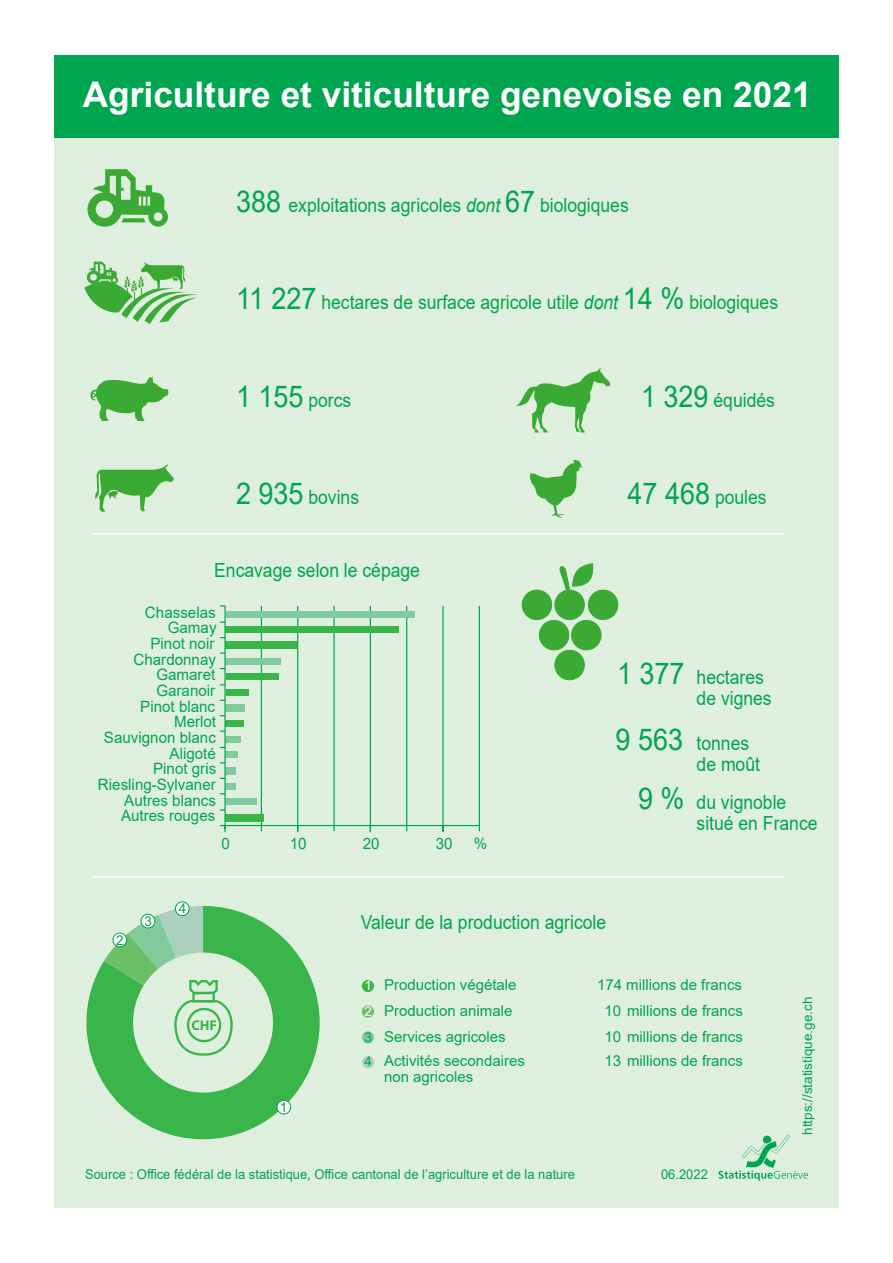
<style>
.page{position:relative;width:893px;height:1263px;background:#fff}
.page>*{position:absolute;margin:0;border:0;box-sizing:border-box;transform-origin:0 0}
.t1{font:700 35.25px "Arial";color:#fff}
.t2{font:19.5px/21px "Arial";color:#00a54f;scale:.9 1}
.t3{font:15.6px "Arial";color:#00a54f}
.t4{font:15px "Arial";color:#00a54f}
.t5{font:13.5px "Arial";color:#00a54f;scale:.96 1}
.t6{font:13.5px "Arial";color:#00a54f}
.s1{font-size:30px}
.s2{font-style:italic}
.s3{font-size:13.5px;color:#fff}
.s4{font-size:13.5px}
</style>
<div class="page">
<div style="left:54px;top:55px;width:785px;height:85px;background:#00a54f"></div>
<div style="left:54px;top:138px;width:785px;height:1070px;background:#dfefdd"></div>
<hr style="left:91px;top:876px;width:693px;height:2px;background:#fff">
<hr style="left:91px;top:533px;width:693px;height:1px;background:#fff">
<svg style="left:719px;top:1135px;width:89px;height:46px"></svg>
<svg style="left:87px;top:169px;width:81px;height:58px"></svg>
<svg style="left:84px;top:262px;width:114px;height:62px"></svg>
<svg style="left:90px;top:376px;width:78px;height:45px"></svg>
<svg style="left:516px;top:368px;width:94px;height:65px"></svg>
<svg style="left:95px;top:464px;width:79px;height:48px"></svg>
<svg style="left:530px;top:460px;width:52px;height:58px"></svg>
<div style="left:362px;top:980px;width:12px;height:12px;background:#3ab54a;border-radius:50%"></div>
<div style="left:362px;top:1005px;width:12px;height:13px;background:#6bc067;border-radius:50%"></div>
<div style="left:362px;top:1031px;width:12px;height:12px;background:#80ca9c;border-radius:50%"></div>
<div style="left:362px;top:1056px;width:12px;height:12px;background:#abd0bd;border-radius:50%"></div>
<svg style="left:86px;top:911px;width:234px;height:228px;fill:#3ab54a"></svg>
<svg style="left:104px;top:906px;width:133px;height:149px"></svg>
<div style="left:113px;top:933px;width:14px;height:14px;background:#fff;border-radius:50%"></div>
<div style="left:112px;top:932px;width:15px;height:15px;border:1px solid #00a54f;border-radius:50%"></div>
<div style="left:175px;top:902px;width:14px;height:13px;background:#fff;border-radius:50%"></div>
<div style="left:175px;top:901px;width:15px;height:15px;border:1px solid #00a54f;border-radius:50%"></div>
<div style="left:141px;top:914px;width:14px;height:14px;background:#fff;border-radius:50%"></div>
<div style="left:141px;top:914px;width:14px;height:14px;border:1px solid #00a54f;border-radius:50%"></div>
<div style="left:277px;top:1100px;width:14px;height:14px;background:#fff;border-radius:50%"></div>
<div style="left:277px;top:1100px;width:14px;height:14px;border:1px solid #00a54f;border-radius:50%"></div>
<hr style="left:479px;top:606px;width:1px;height:219px;background:#00a54f">
<hr style="left:406px;top:606px;width:1px;height:219px;background:#00a54f">
<hr style="left:333px;top:606px;width:2px;height:219px;background:#00a54f">
<hr style="left:261px;top:606px;width:1px;height:219px;background:#00a54f">
<hr style="left:442px;top:606px;width:2px;height:219px;background:#00a54f">
<hr style="left:370px;top:606px;width:1px;height:219px;background:#00a54f">
<hr style="left:297px;top:606px;width:1px;height:219px;background:#00a54f">
<div style="left:226px;top:814px;width:38px;height:8px;background:#3ab54a"></div>
<div style="left:226px;top:798px;width:31px;height:7px;background:#80ca9c"></div>
<div style="left:226px;top:783px;width:10px;height:7px;background:#80ca9c"></div>
<div style="left:226px;top:767px;width:10px;height:7px;background:#80ca9c"></div>
<div style="left:226px;top:751px;width:12px;height:7px;background:#80ca9c"></div>
<div style="left:226px;top:736px;width:15px;height:7px;background:#80ca9c"></div>
<div style="left:226px;top:720px;width:18px;height:7px;background:#3ab54a"></div>
<div style="left:226px;top:704px;width:19px;height:8px;background:#80ca9c"></div>
<div style="left:226px;top:689px;width:22px;height:6px;background:#3ab54a"></div>
<div style="left:226px;top:673px;width:53px;height:7px;background:#3ab54a"></div>
<div style="left:226px;top:658px;width:55px;height:7px;background:#80ca9c"></div>
<div style="left:226px;top:641px;width:71px;height:8px;background:#3ab54a"></div>
<div style="left:226px;top:626px;width:173px;height:7px;background:#3ab54a"></div>
<div style="left:226px;top:611px;width:188px;height:6px;background:#80ca9c"></div>
<hr style="left:225px;top:825px;width:254px;height:1px;background:#00a54f">
<svg style="left:442px;top:826px;width:2px;height:6px"></svg>
<hr style="left:224px;top:606px;width:2px;height:219px;background:#00a54f">
<svg style="left:220px;top:825px;width:6px;height:7px"></svg>
<div style="left:522px;top:590px;width:30px;height:30px;background:#3aaa35;border-radius:50%"></div>
<div style="left:522px;top:590px;width:30px;height:30px;border:1px solid #3aaa35;border-radius:50%"></div>
<div style="left:555px;top:590px;width:29px;height:30px;background:#3aaa35;border-radius:50%"></div>
<div style="left:554px;top:590px;width:31px;height:30px;border:1px solid #3aaa35;border-radius:50%"></div>
<div style="left:555px;top:650px;width:29px;height:30px;background:#3aaa35;border-radius:50%"></div>
<div style="left:554px;top:650px;width:31px;height:30px;border:1px solid #3aaa35;border-radius:50%"></div>
<div style="left:539px;top:620px;width:30px;height:30px;background:#3aaa35;border-radius:50%"></div>
<div style="left:539px;top:620px;width:30px;height:30px;border:1px solid #3aaa35;border-radius:50%"></div>
<div style="left:572px;top:620px;width:29px;height:30px;background:#3aaa35;border-radius:50%"></div>
<div style="left:571px;top:620px;width:30px;height:30px;border:1px solid #3aaa35;border-radius:50%"></div>
<div style="left:588px;top:590px;width:30px;height:30px;background:#3aaa35;border-radius:50%"></div>
<div style="left:588px;top:590px;width:30px;height:30px;border:1px solid #3aaa35;border-radius:50%"></div>
<svg style="left:558px;top:563px;width:37px;height:32px"></svg>
<p class="t1" style="left:83px;top:69px;width:730px">Agriculture et viticulture genevoise en 2021</p>
<p class="t2" style="left:236px;top:194px;width:438px"><span class="s1">388</span> exploitations agricoles <span class="s2">dont</span> <span class="s1">67</span> biologiques</p>
<p class="t2" style="left:236px;top:292px;width:604px"><span class="s1">11 227</span> hectares de surface agricole utile <span class="s2">dont</span> <span class="s1">14 %</span> biologiques</p>
<p class="t2" style="left:236px;top:389px;width:130px"><span class="s1">1 155</span> porcs</p>
<p class="t2" style="left:641px;top:389px;width:150px"><span class="s1">1 329</span> équidés</p>
<p class="t2" style="left:236px;top:487px;width:138px"><span class="s1">2 935</span> bovins</p>
<p class="t2" style="left:627px;top:487px;width:156px"><span class="s1">47 468</span> poules</p>
<p class="t2" style="left:214px;top:559px;width:230px">Encavage selon le cépage</p>
<p class="t3" style="left:145px;top:601px;width:72px">Chasselas</p>
<p class="t3" style="left:168px;top:617px;width:50px">Gamay</p>
<p class="t3" style="left:150px;top:633px;width:65px">Pinot noir</p>
<p class="t3" style="left:134px;top:648px;width:84px">Chardonnay</p>
<p class="t3" style="left:156px;top:664px;width:60px">Gamaret</p>
<p class="t3" style="left:156px;top:680px;width:60px">Garanoir</p>
<p class="t3" style="left:140px;top:695px;width:76px">Pinot blanc</p>
<p class="t3" style="left:174px;top:711px;width:44px">Merlot</p>
<p class="t3" style="left:104px;top:727px;width:113px">Sauvignon blanc</p>
<p class="t3" style="left:170px;top:742px;width:48px">Aligoté</p>
<p class="t3" style="left:153px;top:758px;width:65px">Pinot gris</p>
<p class="t3" style="left:98px;top:774px;width:119px">Riesling-Sylvaner</p>
<p class="t3" style="left:124px;top:789px;width:93px">Autres blancs</p>
<p class="t3" style="left:121px;top:805px;width:96px">Autres rouges</p>
<p class="t3" style="left:222px;top:832px;width:10px">0</p>
<p class="t3" style="left:290px;top:832px;width:18px">10</p>
<p class="t3" style="left:363px;top:832px;width:18px">20</p>
<p class="t3" style="left:436px;top:832px;width:18px">30</p>
<p class="t3" style="left:474px;top:832px;width:15px">%</p>
<p class="t2" style="left:697px;top:667px;width:85px;text-indent:-80px"><span class="s1">1 377</span> hectares de vignes</p>
<p class="t2" style="left:616px;top:733px;width:150px"><span class="s1">9 563</span> tonnes</p>
<p class="t2" style="left:697px;top:754px;width:72px">de moût</p>
<p class="t2" style="left:697px;top:791px;width:136px;text-indent:-59px"><span class="s1">9 %</span> du vignoble situé en France</p>
<p class="t6" style="left:116px;top:930px;width:9px">2</p>
<p class="t6" style="left:144px;top:912px;width:9px">3</p>
<p class="t6" style="left:179px;top:899px;width:9px">4</p>
<p class="t2" style="left:361px;top:912px;width:274px">Valeur de la production agricole</p>
<p class="t6" style="left:280px;top:1098px;width:9px">1</p>
<p class="t4" style="left:364px;top:975px;width:154px"><span class="s3">1</span> Production végétale</p>
<p class="t4" style="left:597px;top:975px;width:147px">174 millions de francs</p>
<p class="t4" style="left:364px;top:1000px;width:149px"><span class="s3">2</span> Production animale</p>
<p class="t4" style="left:604px;top:1000px;width:140px">10 millions de francs</p>
<p class="t4" style="left:364px;top:1026px;width:143px"><span class="s4">3</span> Services agricoles</p>
<p class="t4" style="left:604px;top:1026px;width:140px">10 millions de francs</p>
<p class="t4" style="left:364px;top:1050px;width:162px"><span class="s4">4</span> Activités secondaires</p>
<p class="t4" style="left:604px;top:1050px;width:140px">13 millions de francs</p>
<p class="t4" style="left:384px;top:1066px;width:91px">non agricoles</p>
<p class="t5" style="left:85px;top:1165px;width:512px">Source : Office fédéral de la statistique, Office cantonal de l’agriculture et de la nature</p>
<p class="t5" style="left:661px;top:1165px;width:50px">06.2022</p>
<p class="t6" style="left:798px;top:1135px;width:140px;rotate:-90deg">https://statistique.ge.ch</p>
</div>
